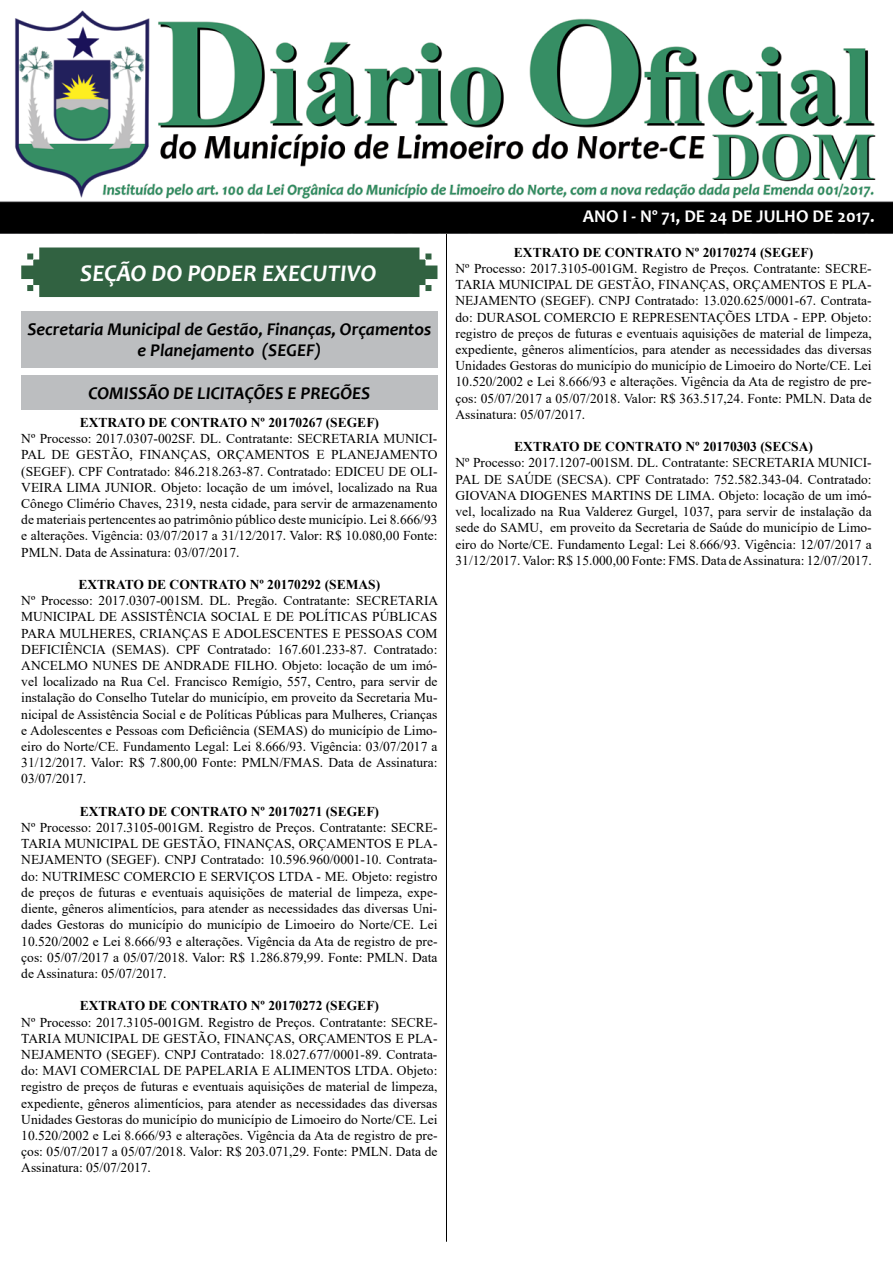
<style>
.page{position:relative;width:893px;height:1263px;background:#fff}
.page>*{position:absolute;margin:0;border:0;box-sizing:border-box;transform-origin:0 0}
.t1{font:italic 700 24px "Candara";color:#fff}
.t2{font:italic 700 18px/21.6px "Candara";color:#000;text-align:center}
.t3{font:700 18px "Candara";color:#fff}
.t4{font:13.5px/16.2px "Times New Roman";color:#000;text-align:justify}
.t5{font:700 13.5px "Times New Roman";color:#000}
</style>
<div class="page">
<hr style="left:446px;top:222px;width:1px;height:1020px;background:#000">
<img style="left:0;top:10px;width:893px;height:224px">
<svg style="left:21px;top:247px;width:416px;height:50px;background:#3c6b4c"></svg>
<div style="left:21px;top:311px;width:416px;height:56px;background:#bcbec0"></div>
<div style="left:21px;top:375px;width:416px;height:35px;background:#bcbec0"></div>
<h1 class="t1" style="left:80px;top:258px;width:298px">SEÇÃO DO PODER EXECUTIVO</h1>
<h2 class="t2" style="left:27px;top:318px;width:405px">Secretaria Municipal de Gestão, Finanças, Orçamentos e Planejamento (SEGEF)</h2>
<h2 class="t2" style="left:88px;top:382px;width:283px">COMISSÃO DE LICITAÇÕES E PREGÕES</h2>
<p class="t5" style="left:80px;top:413px;width:301px">EXTRATO DE CONTRATO Nº 20170267 (SEGEF)</p>
<p class="t4" style="left:21px;top:430px;width:418px">Nº Processo: 2017.0307-002SF. DL. Contratante: SECRETARIA MUNICI-PAL DE GESTÃO, FINANÇAS, ORÇAMENTOS E PLANEJAMENTO (SEGEF). CPF Contratado: 846.218.263-87. Contratado: EDICEU DE OLI-VEIRA LIMA JUNIOR. Objeto: locação de um imóvel, localizado na Rua Cônego Climério Chaves, 2319, nesta cidade, para servir de armazenamento de materiais pertencentes ao patrimônio público deste município. Lei 8.666/93 e alterações. Vigência: 03/07/2017 a 31/12/2017. Valor: R$ 10.080,00 Fonte:<br>PMLN. Data de Assinatura: 03/07/2017.</p>
<p class="t5" style="left:79px;top:575px;width:303px">EXTRATO DE CONTRATO Nº 20170292 (SEMAS)</p>
<p class="t4" style="left:21px;top:592px;width:418px">Nº Processo: 2017.0307-001SM. DL. Pregão. Contratante: SECRETARIA MUNICIPAL DE ASSISTÊNCIA SOCIAL E DE POLÍTICAS PÚBLICAS PARA MULHERES, CRIANÇAS E ADOLESCENTES E PESSOAS COM DEFICIÊNCIA (SEMAS). CPF Contratado: 167.601.233-87. Contratado:<br>ANCELMO NUNES DE ANDRADE FILHO. Objeto: locação de um imó&shy;vel localizado na Rua Cel. Francisco Remígio, 557, Centro, para servir de instalação do Conselho Tutelar do município, em proveito da Secretaria Mu&shy;nicipal de Assistência Social e de Políticas Públicas para Mulheres, Crianças e Adolescentes e Pessoas com Deficiência (SEMAS) do município de Limo&shy;eiro do Norte/CE. Fundamento Legal: Lei 8.666/93. Vigência: 03/07/2017 a 31/12/2017. Valor: R$ 7.800,00 Fonte: PMLN/FMAS. Data de Assinatura:<br>03/07/2017.</p>
<p class="t5" style="left:80px;top:802px;width:301px">EXTRATO DE CONTRATO Nº 20170271 (SEGEF)</p>
<p class="t4" style="left:21px;top:819px;width:418px">Nº Processo: 2017.3105-001GM. Registro de Preços. Contratante: SECRE-TARIA MUNICIPAL DE GESTÃO, FINANÇAS, ORÇAMENTOS E PLA-NEJAMENTO (SEGEF). CNPJ Contratado: 10.596.960/0001-10. Contrata&shy;do: NUTRIMESC COMERCIO E SERVIÇOS LTDA - ME. Objeto: registro de preços de futuras e eventuais aquisições de material de limpeza, expe&shy;diente, gêneros alimentícios, para atender as necessidades das diversas Uni&shy;dades Gestoras do município do município de Limoeiro do Norte/CE. Lei 10.520/2002 e Lei 8.666/93 e alterações. Vigência da Ata de registro de pre&shy;ços: 05/07/2017 a 05/07/2018. Valor: R$ 1.286.879,99. Fonte: PMLN. Data de Assinatura: 05/07/2017.</p>
<p class="t5" style="left:80px;top:996px;width:301px">EXTRATO DE CONTRATO Nº 20170272 (SEGEF)</p>
<p class="t4" style="left:21px;top:1013px;width:418px">Nº Processo: 2017.3105-001GM. Registro de Preços. Contratante: SECRE-TARIA MUNICIPAL DE GESTÃO, FINANÇAS, ORÇAMENTOS E PLA-NEJAMENTO (SEGEF). CNPJ Contratado: 18.027.677/0001-89. Contrata&shy;do: MAVI COMERCIAL DE PAPELARIA E ALIMENTOS LTDA. Objeto: registro de preços de futuras e eventuais aquisições de material de limpeza, expediente, gêneros alimentícios, para atender as necessidades das diversas Unidades Gestoras do município do município de Limoeiro do Norte/CE. Lei 10.520/2002 e Lei 8.666/93 e alterações. Vigência da Ata de registro de pre&shy;ços: 05/07/2017 a 05/07/2018. Valor: R$ 203.071,29. Fonte: PMLN. Data de Assinatura: 05/07/2017.</p>
<h2 class="t3" style="left:583px;top:205px;width:293px">ANO I - Nº 71, DE 24 DE JULHO DE 2017.</h2>
<p class="t5" style="left:514px;top:243px;width:301px">EXTRATO DE CONTRATO Nº 20170274 (SEGEF)</p>
<p class="t4" style="left:455px;top:260px;width:418px">Nº Processo: 2017.3105-001GM. Registro de Preços. Contratante: SECRE-TARIA MUNICIPAL DE GESTÃO, FINANÇAS, ORÇAMENTOS E PLA-NEJAMENTO (SEGEF). CNPJ Contratado: 13.020.625/0001-67. Contrata&shy;do: DURASOL COMERCIO E REPRESENTAÇÕES LTDA - EPP. Objeto: registro de preços de futuras e eventuais aquisições de material de limpeza, expediente, gêneros alimentícios, para atender as necessidades das diversas Unidades Gestoras do município do município de Limoeiro do Norte/CE. Lei 10.520/2002 e Lei 8.666/93 e alterações. Vigência da Ata de registro de pre&shy;ços: 05/07/2017 a 05/07/2018. Valor: R$ 363.517,24. Fonte: PMLN. Data de Assinatura: 05/07/2017.</p>
<p class="t5" style="left:514px;top:437px;width:300px">EXTRATO DE CONTRATO Nº 20170303 (SECSA)</p>
<p class="t4" style="left:455px;top:454px;width:418px">Nº Processo: 2017.1207-001SM. DL. Contratante: SECRETARIA MUNICI-PAL DE SAÚDE (SECSA). CPF Contratado: 752.582.343-04. Contratado:<br>GIOVANA DIOGENES MARTINS DE LIMA. Objeto: locação de um imó&shy;vel, localizado na Rua Valderez Gurgel, 1037, para servir de instalação da sede do SAMU, em proveito da Secretaria de Saúde do município de Limo&shy;eiro do Norte/CE. Fundamento Legal: Lei 8.666/93. Vigência: 12/07/2017 a 31/12/2017. Valor: R$ 15.000,00 Fonte: FMS. Data de Assinatura: 12/07/2017.</p>
</div>
